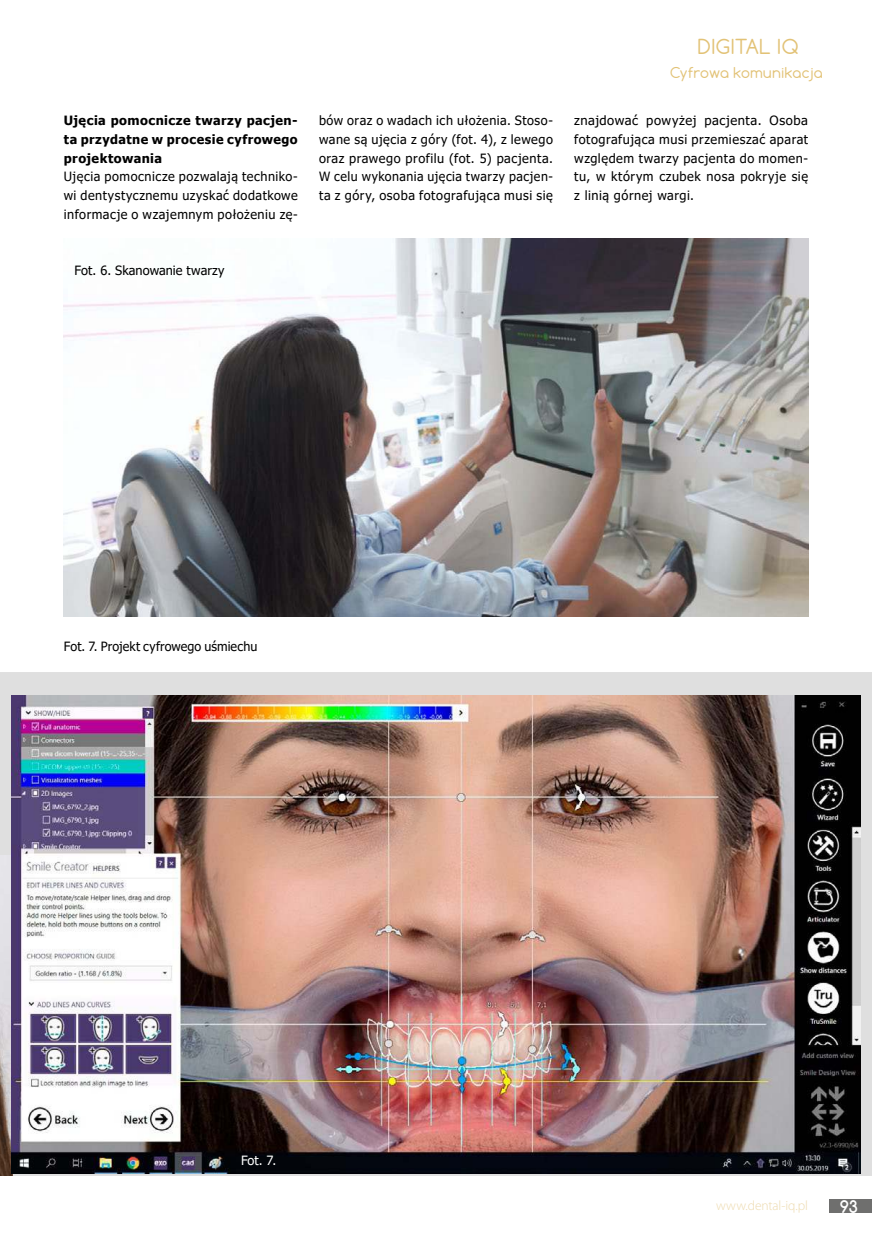
<style>
.page{position:relative;width:872px;height:1234px;background:#fff}
.page>*{position:absolute;margin:0;border:0;box-sizing:border-box;transform-origin:0 0}
.t1{font:19.5px "Comfortaa";letter-spacing:.01em;color:#e2c276}
.t2{font:700 16.5px "Comfortaa";color:#fff}
.t3{font:14.25px "Comfortaa";letter-spacing:.02em;color:#e2c276}
.t4{font:300 13.5px "Myriad Pro";letter-spacing:-.005em;color:#eddaae}
.t5{font:12.75px/18.8px "Tahoma";letter-spacing:.04em;color:#000;text-align:justify}
.t6{font:700 12.75px/18.8px "Tahoma";letter-spacing:.035em;color:#000;text-align:justify}
.t7{font:12.75px "Tahoma";letter-spacing:.01em;color:#000}
.t8{font:12.75px "Tahoma";letter-spacing:.005em;color:#000}
.t9{font:12.75px "Tahoma";color:#fff}
</style>
<div class="page">
<svg style="left:0;top:672px;width:872px;height:503px;background:#d1d1d2"></svg>
<img style="left:0;top:855px;width:13px;height:320px">
<img style="left:64px;top:239px;width:744px;height:378px">
<img style="left:11px;top:695px;width:849px;height:477px">
<div style="left:829px;top:1198px;width:43px;height:14px;background:#6f6f6e"></div>
<p class="t6" style="left:64px;top:112px;width:235px">Ujęcia pomocnicze twarzy pacjen&shy;ta przydatne w procesie cyfrowego projektowania</p>
<p class="t5" style="left:64px;top:168px;width:235px">Ujęcia pomocnicze pozwalają techniko&shy;wi dentystycznemu uzyskać dodatkowe informacje o wzajemnym położeniu zę-</p>
<p class="t8" style="left:74px;top:262px;width:152px">Fot. 6. Skanowanie twarzy</p>
<h1 class="t1" style="left:698px;top:38px;width:102px">DIGITAL IQ</h1>
<p class="t3" style="left:670px;top:66px;width:154px">Cyfrowa komunikacja</p>
<p class="t5" style="left:319px;top:112px;width:235px">bów oraz o wadach ich ułożenia. Stoso&shy;wane są ujęcia z góry (fot. 4), z lewego oraz prawego profilu (fot. 5) pacjenta.<br>W celu wykonania ujęcia twarzy pacjen&shy;ta z góry, osoba fotografująca musi się</p>
<p class="t5" style="left:574px;top:112px;width:235px">znajdować powyżej pacjenta. Osoba fotografująca musi przemieszać aparat względem twarzy pacjenta do momen&shy;tu, w którym czubek nosa pokryje się z linią górnej wargi.</p>
<p class="t7" style="left:64px;top:637px;width:195px">Fot. 7. Projekt cyfrowego uśmiechu</p>
<p class="t9" style="left:241px;top:1150px;width:37px">Fot. 7.</p>
<p class="t4" style="left:716px;top:1200px;width:93px">www.dental-iq.pl</p>
<p class="t2" style="left:839px;top:1197px;width:20px">93</p>
</div>
